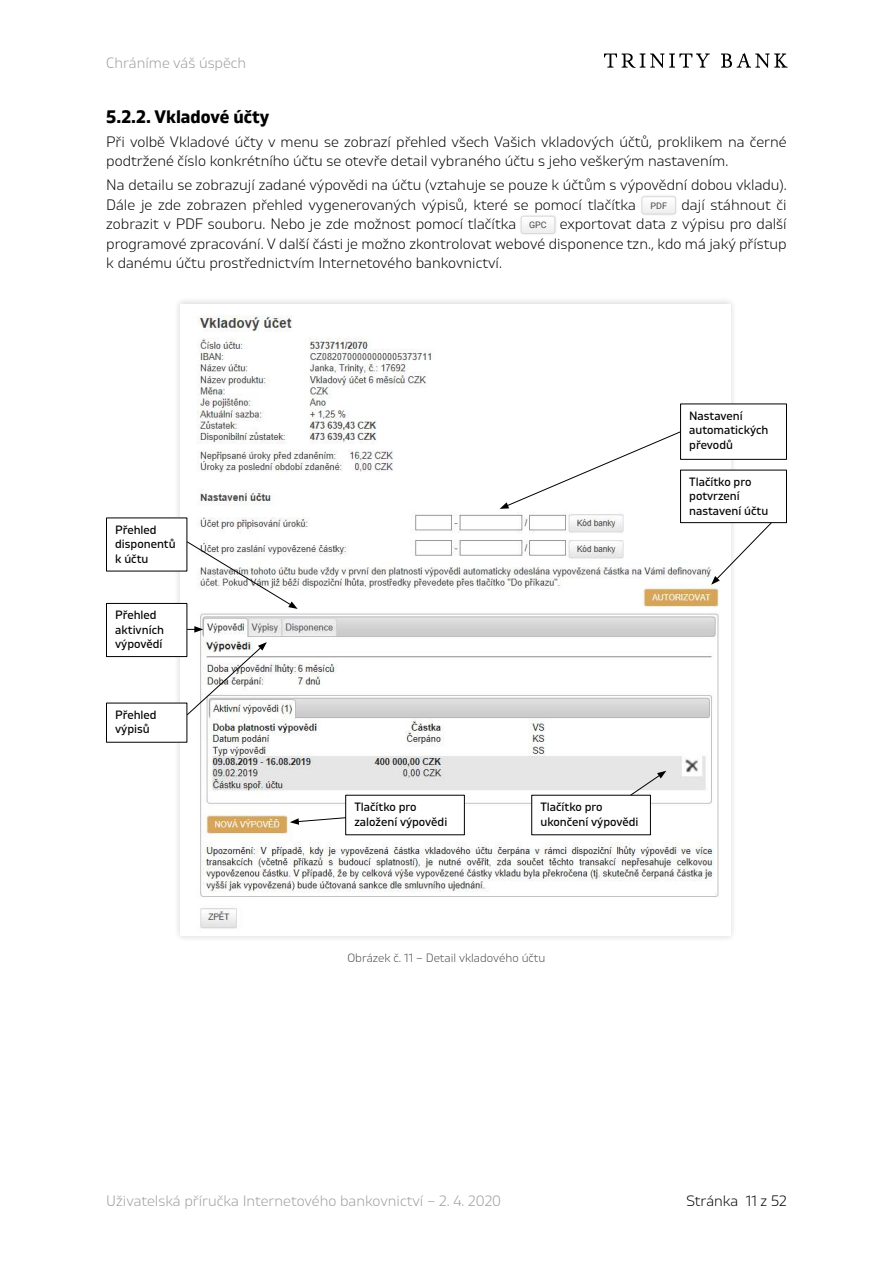
<style>
.page{position:relative;width:893px;height:1263px;background:#fff}
.page>*{position:absolute;margin:0;border:0;box-sizing:border-box;transform-origin:0 0}
.t1{font:700 18px "Gilam";color:#000}
.t2{font:300 15px/19.5px "Gilam";color:#000}
.t3{font:300 15px "Gilam";color:#9d9d9c}
.t4{font:12px/14.4px "Gilam";color:#000}
.t5{font:300 12px "Gilam";color:#4a4a49}
.s1{font-family:"Roboto";font-weight:400;font-size:9px;color:#4a4a49}
</style>
<div class="page">
<svg style="left:721px;top:53px;width:66px;height:15px"></svg>
<svg style="left:604px;top:53px;width:106px;height:15px"></svg>
<div style="left:640px;top:194px;width:37px;height:22px;background:#000;opacity:.1"></div>
<svg style="left:642px;top:197px;width:32px;height:17px"></svg>
<div style="left:642px;top:197px;width:34px;height:17px;border:1px solid #dadada;border-radius:2px"></div>
<div style="left:519px;top:214px;width:38px;height:22px;background:#000;opacity:.1"></div>
<svg style="left:521px;top:216px;width:34px;height:16px"></svg>
<div style="left:521px;top:216px;width:34px;height:18px;border:1px solid #dadada;border-radius:2px"></div>
<div style="left:173px;top:297px;width:564px;height:646px;background:#000;opacity:.15"></div>
<img style="left:181px;top:315px;width:549px;height:613px">
<div style="left:681px;top:404px;width:105px;height:55px;background:#fff"></div>
<div style="left:681px;top:470px;width:105px;height:53px;background:#fff"></div>
<div style="left:680px;top:470px;width:107px;height:53px;border:1px solid #000"></div>
<div style="left:532px;top:795px;width:118px;height:40px;background:#fff"></div>
<div style="left:346px;top:795px;width:118px;height:40px;background:#fff"></div>
<div style="left:106px;top:518px;width:81px;height:53px;background:#fff"></div>
<div style="left:106px;top:603px;width:81px;height:53px;background:#fff"></div>
<div style="left:106px;top:603px;width:81px;height:54px;border:1px solid #000"></div>
<div style="left:106px;top:703px;width:81px;height:39px;background:#fff"></div>
<svg style="left:500px;top:431px;width:181px;height:78px"></svg>
<svg style="left:187px;top:541px;width:111px;height:68px"></svg>
<svg style="left:187px;top:626px;width:16px;height:7px"></svg>
<svg style="left:187px;top:642px;width:80px;height:73px"></svg>
<svg style="left:711px;top:522px;width:61px;height:63px"></svg>
<svg style="left:630px;top:771px;width:36px;height:25px"></svg>
<svg style="left:290px;top:817px;width:56px;height:8px"></svg>
<p class="t3" style="left:106px;top:51px;width:141px">Chráníme váš úspěch</p>
<p class="t1" style="left:106px;top:104px;width:165px">5.2.2. Vkladové účty</p>
<p class="t2" style="left:106px;top:131px;width:682px">Při volbě Vkladové účty v menu se zobrazí přehled všech Vašich vkladových účtů, proklikem na černé podtržené číslo konkrétního účtu se otevře detail vybraného účtu s jeho veškerým nastavením.</p>
<p class="t2" style="left:106px;top:174px;width:682px;text-align:justify">Na detailu se zobrazují zadané výpovědi na účtu (vztahuje se pouze k účtům s výpovědní dobou vkladu).<br>Dále je zde zobrazen přehled vygenerovaných výpisů, které se pomocí tlačítka <span class="s1">PDF</span> dají stáhnout či zobrazit v PDF souboru. Nebo je zde možnost pomocí tlačítka <span class="s1">GPC</span> exportovat data z výpisu pro další programové zpracování. V další části je možno zkontrolovat webové disponence tzn., kdo má jaký přístup k danému účtu prostřednictvím Internetového bankovnictví.</p>
<p class="t4" style="left:115px;top:522px;width:62px">Přehled disponentů k účtu</p>
<p class="t4" style="left:115px;top:607px;width:50px">Přehled aktivních výpovědí</p>
<p class="t4" style="left:115px;top:707px;width:43px">Přehled výpisů</p>
<p class="t4" style="left:689px;top:408px;width:81px">Nastavení automatických převodů</p>
<p class="t4" style="left:689px;top:474px;width:81px">Tlačítko pro potvrzení nastavení účtu</p>
<p class="t4" style="left:354px;top:799px;width:94px">Tlačítko pro založení výpovědi</p>
<p class="t4" style="left:540px;top:799px;width:100px">Tlačítko pro ukončení výpovědi</p>
<p class="t5" style="left:347px;top:948px;width:199px">Obrázek č. 11 – Detail vkladového účtu</p>
<p class="t3" style="left:106px;top:1189px;width:396px">Uživatelská příručka Internetového bankovnictví – 2. 4. 2020</p>
<p class="t2" style="left:686px;top:1190px;width:102px">Stránka 11 z 52</p>
</div>
